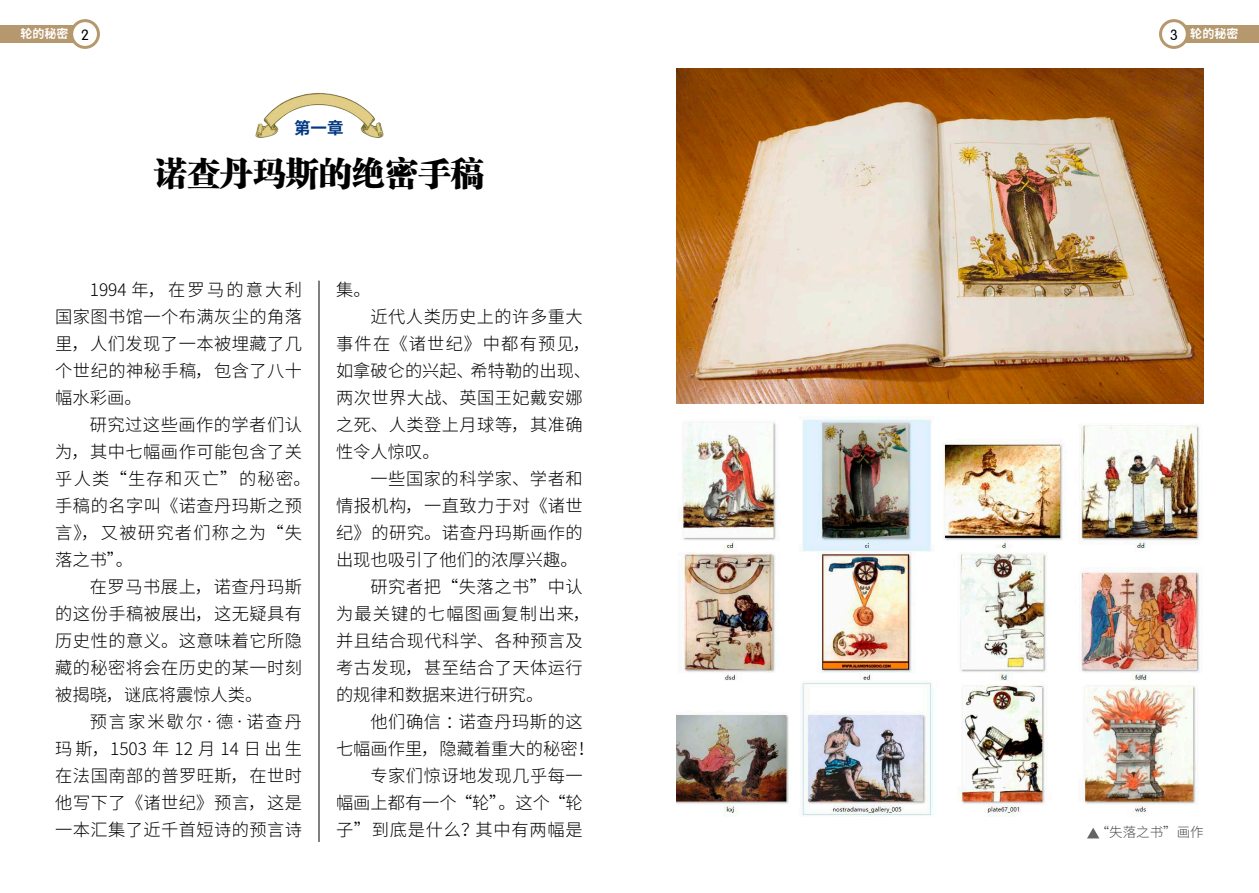
<style>
.page{position:relative;width:1259px;height:893px;background:#fff}
.page>*{position:absolute;margin:0;border:0;box-sizing:border-box;transform-origin:0 0}
.t1{font:33px "FZCSK GBK1 0";color:#000}
.t2{font:300 17.25px/27px "Source Han Sans CN";letter-spacing:.025em;color:#000;text-align:justify}
.t3{font:300 17.25px "Source Han Sans CN";color:#000}
.t4{font:300 17.25px "Source Han Sans CN";letter-spacing:.07em;color:#000}
.t5{font:300 17.25px "Source Han Sans CN";letter-spacing:.065em;color:#000}
.t6{font:700 16.5px "Source Han Sans CN";color:#003782}
.t7{font:300 13.5px "Source Han Sans CN";color:#4b4b4d}
.t8{font:700 12px "Source Han Sans CN";color:#fff}
.s1{font-family:"FZY3 JW GB1 0";font-weight:400;font-size:14.7px;color:#000}
</style>
<div class="page">
<div style="left:1174px;top:26px;width:85px;height:17px;background:#b5986d"></div>
<div style="left:1160px;top:21px;width:27px;height:26px;background:#fff;border-radius:50%"></div>
<div style="left:1159px;top:19px;width:29px;height:30px;border:3px solid #b5986d;border-radius:50%"></div>
<div style="left:0;top:26px;width:85px;height:17px;background:#b5986d"></div>
<div style="left:72px;top:21px;width:26px;height:26px;background:#fff;border-radius:50%"></div>
<div style="left:70px;top:19px;width:30px;height:30px;border:3px solid #b5986d;border-radius:50%"></div>
<img style="left:255px;top:92px;width:129px;height:45px">
<hr style="left:319px;top:281px;width:1px;height:561px;background:#000">
<img style="left:676px;top:68px;width:527px;height:336px">
<img style="left:676px;top:419px;width:524px;height:397px">
<svg style="left:1087px;top:828px;width:12px;height:10px"></svg>
<p class="t8" style="left:21px;top:27px;width:70px">轮的秘密 <span class="s1">2</span></p>
<p class="t8" style="left:1170px;top:27px;width:70px"><span class="s1">3</span> 轮的秘密</p>
<p class="t6" style="left:294px;top:118px;width:51px">第一章</p>
<h1 class="t1" style="left:154px;top:155px;width:331px">诺查丹玛斯的绝密手稿</h1>
<p class="t2" style="left:55px;top:276px;width:248px;text-indent:34px">1994 年，在罗马的意大利国家图书馆一个布满灰尘的角落里，人们发现了一本被埋藏了几个世纪的神秘手稿，包含了八十幅水彩画。</p>
<p class="t2" style="left:55px;top:411px;width:257px;text-align:left;text-indent:34px">研究过这些画作的学者们认为，其中七幅画作可能包含了关乎人类“生存和灭亡”的秘密。手稿的名字叫《诺查丹玛斯之预言》，又被研究者们称之为“失落之书”。</p>
<p class="t2" style="left:55px;top:573px;width:248px;text-indent:34px">在罗马书展上，诺查丹玛斯的这份手稿被展出，这无疑具有历史性的意义。这意味着它所隐藏的秘密将会在历史的某一时刻被揭晓，谜底将震惊人类。</p>
<p class="t2" style="left:55px;top:708px;width:248px;text-indent:34px">预言家米歇尔•德•诺查丹玛斯，1503 年 12 月 14 日出生在法国南部的普罗旺斯，在世时他写下了《诸世纪》预言，这是一本汇集了近千首短诗的预言诗</p>
<p class="t2" style="left:336px;top:276px;width:36px">集。</p>
<p class="t2" style="left:370px;top:303px;width:214px">近代人类历史上的许多重大</p>
<p class="t4" style="left:336px;top:334px;width:256px">事件在《诸世纪》中都有预见，</p>
<p class="t3" style="left:336px;top:361px;width:257px">如拿破仑的兴起、希特勒的出现、</p>
<p class="t2" style="left:336px;top:384px;width:248px">两次世界大战、英国王妃戴安娜</p>
<p class="t2" style="left:336px;top:411px;width:248px">之死、人类登上月球等，其准确</p>
<p class="t2" style="left:336px;top:438px;width:105px">性令人惊叹。</p>
<p class="t2" style="left:370px;top:465px;width:214px">一些国家的科学家、学者和</p>
<p class="t2" style="left:336px;top:492px;width:248px">情报机构，一直致力于对《诸世</p>
<p class="t2" style="left:336px;top:519px;width:248px">纪》的研究。诺查丹玛斯画作的</p>
<p class="t3" style="left:336px;top:550px;width:243px">出现也吸引了他们的浓厚兴趣。</p>
<p class="t2" style="left:370px;top:573px;width:214px">研究者把“失落之书”中认</p>
<p class="t5" style="left:336px;top:604px;width:256px">为最关键的七幅图画复制出来，</p>
<p class="t2" style="left:336px;top:627px;width:248px">并且结合现代科学、各种预言及</p>
<p class="t2" style="left:336px;top:654px;width:248px">考古发现，甚至结合了天体运行</p>
<p class="t3" style="left:336px;top:685px;width:209px">的规律和数据来进行研究。</p>
<p class="t2" style="left:370px;top:708px;width:214px">他们确信：诺查丹玛斯的这</p>
<p class="t3" style="left:336px;top:739px;width:260px">七幅画作里，隐藏着重大的秘密！</p>
<p class="t2" style="left:370px;top:762px;width:214px">专家们惊讶地发现几乎每一</p>
<p class="t3" style="left:336px;top:793px;width:248px">幅画上都有一个“轮”。这个“轮</p>
<p class="t2" style="left:336px;top:816px;width:248px">子”到底是什么？其中有两幅是</p>
<p class="t7" style="left:1095px;top:824px;width:109px">“失落之书”画作</p>
</div>
